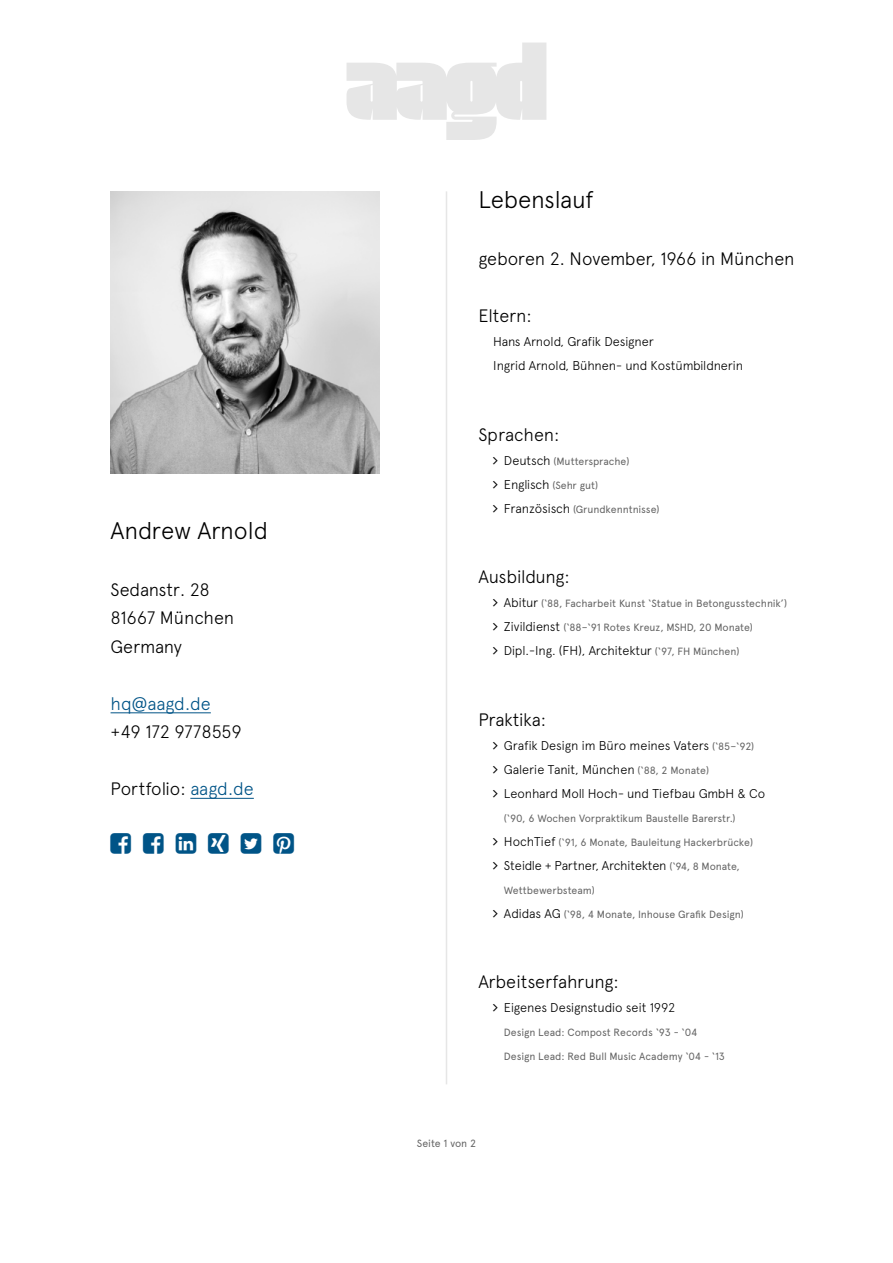
<style>
.page{position:relative;width:893px;height:1263px;background:#fff}
.page>*{position:absolute;margin:0;border:0;box-sizing:border-box;transform-origin:0 0}
.t1{font:300 24px "Apercu";letter-spacing:-.005em;color:#000}
.t2{font:300 18px/28.5px "Apercu";letter-spacing:-.01em;color:#000}
.t3{font:300 18px "Apercu";color:#005487}
.t4{font:300 12.75px/24px "Apercu";letter-spacing:-.01em;color:#000}
.t5{font:10.5px "Apercu";letter-spacing:-.01em;color:#646464}
.s1{color:#005487}
.s2{font-weight:300;font-size:12.75px;color:#000}
.s3{font-weight:400;font-size:10.5px;color:#646464}
</style>
<div class="page">
<svg style="left:347px;top:43px;width:199px;height:97px"></svg>
<hr style="left:111px;top:712px;width:100px;height:1px;background:#005487">
<hr style="left:190px;top:798px;width:64px;height:1px;background:#005487">
<hr style="left:446px;top:191px;width:1px;height:893px;background:#e6e6e6">
<img style="left:111px;top:191px;width:268px;height:282px">
<h1 class="t1" style="left:111px;top:516px;width:159px">Andrew Arnold</h1>
<h2 class="t2" style="left:111px;top:575px;width:125px">Sedanstr. 28<br>81667 München<br>Germany</h2>
<h2 class="t3" style="left:111px;top:693px;width:102px">hq@aagd.de</h2>
<h2 class="t2" style="left:111px;top:718px;width:133px">+49 172 9778559</h2>
<h2 class="t2" style="left:111px;top:775px;width:145px">Portfolio: <span class="s1">aagd.de</span></h2>
<h1 class="t1" style="left:478px;top:186px;width:117px">Lebenslauf</h1>
<h2 class="t2" style="left:478px;top:245px;width:318px">geboren 2. November, 1966 in München</h2>
<h2 class="t2" style="left:478px;top:302px;width:55px">Eltern:</h2>
<p class="t4" style="left:493px;top:330px;width:251px">Hans Arnold, Grafik Designer<br>Ingrid Arnold, Bühnen- und Kostümbildnerin</p>
<h2 class="t2" style="left:478px;top:420px;width:83px">Sprachen:</h2>
<p class="t5" style="left:504px;top:455px;width:127px"><span class="s2">Deutsch</span> (Muttersprache)</p>
<p class="t5" style="left:504px;top:479px;width:96px"><span class="s2">Englisch</span> (Sehr gut)</p>
<p class="t5" style="left:504px;top:503px;width:157px"><span class="s2">Französisch</span> (Grundkenntnisse)</p>
<h2 class="t2" style="left:478px;top:563px;width:93px">Ausbildung:</h2>
<p class="t5" style="left:504px;top:597px;width:285px"><span class="s2">Abitur</span> (‘88, Facharbeit Kunst ‘Statue in Betongusstechnik’)</p>
<p class="t5" style="left:504px;top:621px;width:251px"><span class="s2">Zivildienst</span> (‘88–‘91 Rotes Kreuz, MSHD, 20 Monate)</p>
<p class="t4" style="left:504px;top:639px;width:237px">Dipl.-Ing. (FH), Architektur <span class="s3">(‘97, FH München)</span></p>
<h2 class="t2" style="left:478px;top:705px;width:69px">Praktika:</h2>
<p class="t4" style="left:504px;top:733px;width:263px">Grafik Design im Büro meines Vaters <span class="s3">(‘85–‘92)<br></span>Galerie Tanit, München <span class="s3">(‘88, 2 Monate)<br></span>Leonhard Moll Hoch- und Tiefbau GmbH &amp; Co</p>
<p class="t5" style="left:504px;top:812px;width:233px">(‘90, 6 Wochen Vorpraktikum Baustelle Barerstr.)</p>
<p class="t5" style="left:504px;top:836px;width:251px"><span class="s2">HochTief</span> (‘91, 6 Monate, Bauleitung Hackerbrücke)</p>
<p class="t4" style="left:504px;top:853px;width:237px">Steidle + Partner, Architekten <span class="s3">(‘94, 8 Monate,</span></p>
<p class="t5" style="left:504px;top:884px;width:93px">Wettbewerbsteam)</p>
<p class="t5" style="left:504px;top:908px;width:241px"><span class="s2">Adidas AG</span> (‘98, 4 Monate, Inhouse Grafik Design)</p>
<h2 class="t2" style="left:478px;top:968px;width:142px">Arbeitserfahrung:</h2>
<p class="t4" style="left:504px;top:996px;width:173px">Eigenes Designstudio seit 1992</p>
<p class="t5" style="left:504px;top:1026px;width:195px">Design Lead: Compost Records ‘93 - ‘04</p>
<p class="t5" style="left:504px;top:1050px;width:223px">Design Lead: Red Bull Music Academy ‘04 - ‘13</p>
<p class="t5" style="left:417px;top:1137px;width:61px">Seite 1 von 2</p>
</div>
